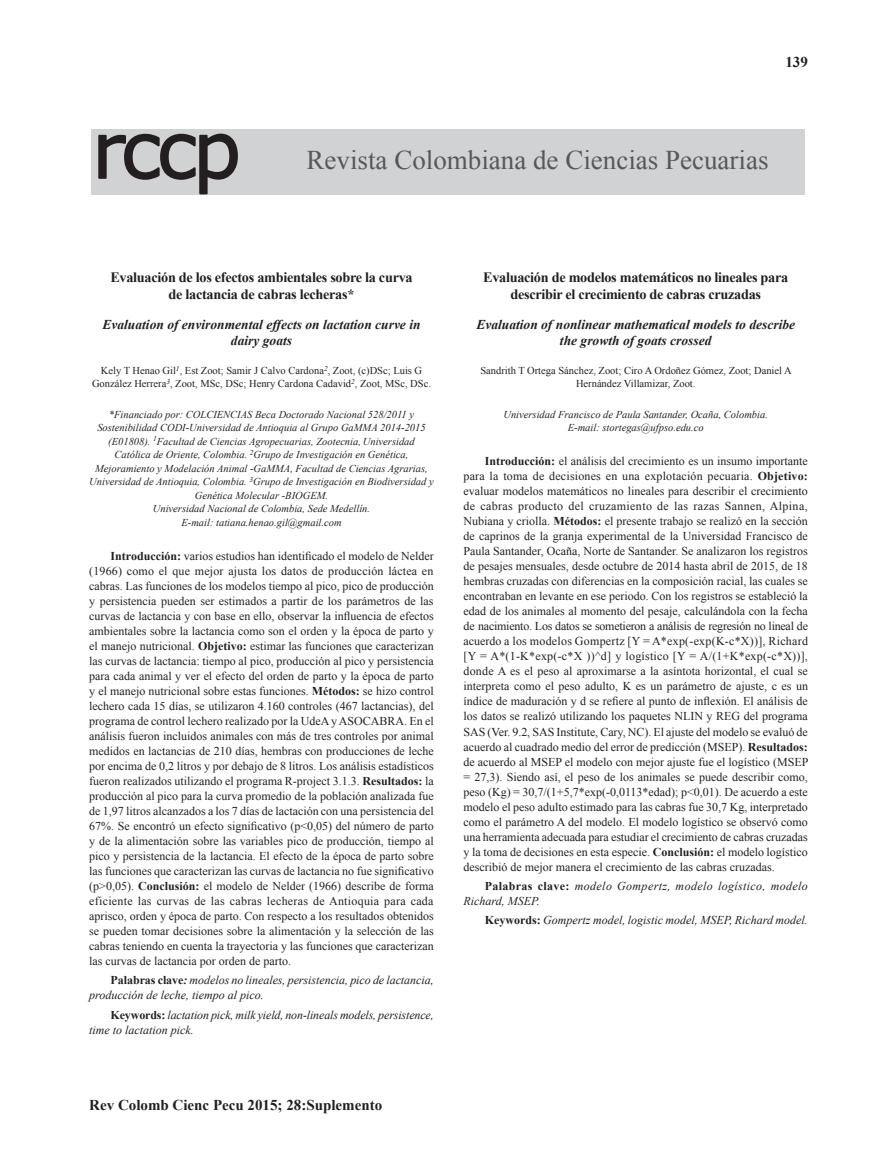
<style>
.page{position:relative;width:876px;height:1170px;background:#fff}
.page>*{position:absolute;margin:0;border:0;box-sizing:border-box;transform-origin:0 0}
.t1{font:27px "Times New Roman";color:#57585a}
.t2{font:700 15px "Times New Roman";color:#231f20}
.t3{font:700 14.25px/16.5px "Times New Roman";letter-spacing:-.02em;color:#231f20;text-align:center}
.t4{font:italic 700 13.5px/16.5px "Times New Roman";color:#231f20;text-align:center}
.t5{font:12px/15px "Times New Roman";color:#231f20;text-align:justify}
.t6{font:italic 12px/15px "Times New Roman";color:#231f20}
.t7{font:italic 12px/15px "Times New Roman";letter-spacing:.03em;color:#231f20}
.t8{font:italic 10.5px/13.5px "Times New Roman";color:#231f20;text-align:center}
.t9{font:10.5px/12.6px "Times New Roman";color:#231f20;text-align:center}
.s1{font-weight:700}
.s2{font-weight:700;font-style:normal}
</style>
<div class="page">
<div style="left:92px;top:129px;width:713px;height:66px;background:#d1d2d4"></div>
<svg style="left:98px;top:133px;width:140px;height:62px"></svg>
<p class="t2" style="left:785px;top:51px;width:24px">139</p>
<h1 class="t1" style="left:307px;top:141px;width:463px">Revista Colombiana de Ciencias Pecuarias</h1>
<p class="t3" style="left:110px;top:269px;width:304px">Evaluación de los efectos ambientales sobre la curva de lactancia de cabras lecheras*</p>
<p class="t4" style="left:102px;top:315px;width:320px">Evaluation of environmental effects on lactation curve in dairy goats</p>
<p class="t9" style="left:92px;top:364px;width:340px">Kely T Henao Gil<sup>1</sup>, Est Zoot; Samir J Calvo Cardona<sup>2</sup>, Zoot, (c)DSc; Luis G<br>González Herrera<sup>3</sup>, Zoot, MSc, DSc; Henry Cardona Cadavid<sup>2</sup>, Zoot, MSc, DSc.</p>
<p class="t8" style="left:89px;top:407px;width:346px">*Financiado por: COLCIENCIAS Beca Doctorado Nacional 528/2011 y Sostenibilidad CODI-Universidad de Antioquia al Grupo GaMMA 2014-2015 (E01808). <sup>1</sup>Facultad de Ciencias Agropecuarias, Zootecnia, Universidad Católica de Oriente, Colombia. <sup>2</sup>Grupo de Investigación en Genética, Mejoramiento y Modelación Animal -GaMMA, Facultad de Ciencias Agrarias, Universidad de Antioquia, Colombia. <sup>3</sup>Grupo de Investigación en Biodiversidad y Genética Molecular -BIOGEM.<br>Universidad Nacional de Colombia, Sede Medellín.<br>E-mail: tatiana.henao.gil@gmail.com</p>
<p class="t5" style="left:89px;top:548px;width:346px;text-indent:21px"><span class="s1">Introducción:</span> varios estudios han identificado el modelo de Nelder (1966) como el que mejor ajusta los datos de producción láctea en cabras. Las funciones de los modelos tiempo al pico, pico de producción y persistencia pueden ser estimados a partir de los parámetros de las curvas de lactancia y con base en ello, observar la influencia de efectos ambientales sobre la lactancia como son el orden y la época de parto y el manejo nutricional. <span class="s1">Objetivo:</span> estimar las funciones que caracterizan las curvas de lactancia: tiempo al pico, producción al pico y persistencia para cada animal y ver el efecto del orden de parto y la época de parto y el manejo nutricional sobre estas funciones. <span class="s1">Métodos:</span> se hizo control lechero cada 15 días, se utilizaron 4.160 controles (467 lactancias), del programa de control lechero realizado por la UdeA y ASOCABRA. En el análisis fueron incluidos animales con más de tres controles por animal medidos en lactancias de 210 días, hembras con producciones de leche por encima de 0,2 litros y por debajo de 8 litros. Los análisis estadísticos fueron realizados utilizando el programa R-project 3.1.3. <span class="s1">Resultados:</span> la producción al pico para la curva promedio de la población analizada fue de 1,97 litros alcanzados a los 7 días de lactación con una persistencia del 67%. Se encontró un efecto significativo (p&lt;0,05) del número de parto y de la alimentación sobre las variables pico de producción, tiempo al pico y persistencia de la lactancia. El efecto de la época de parto sobre las funciones que caracterizan las curvas de lactancia no fue significativo (p&gt;0,05). <span class="s1">Conclusión:</span> el modelo de Nelder (1966) describe de forma eficiente las curvas de las cabras lecheras de Antioquia para cada aprisco, orden y época de parto. Con respecto a los resultados obtenidos se pueden tomar decisiones sobre la alimentación y la selección de las cabras teniendo en cuenta la trayectoria y las funciones que caracterizan las curvas de lactancia por orden de parto.</p>
<p class="t6" style="left:89px;top:972px;width:346px;text-indent:21px"><span class="s2">Palabras clave</span><span class="s1">:</span> modelos no lineales, persistencia, pico de lactancia, producción de leche, tiempo al pico.</p>
<p class="t6" style="left:89px;top:1006px;width:346px;text-indent:21px"><span class="s2">Keywords:</span> lactation pick, milk yield, non-lineals models, persistence, time to lactation pick.</p>
<p class="t2" style="left:89px;top:1093px;width:294px">Rev Colomb Cienc Pecu 2015; 28:Suplemento</p>
<p class="t3" style="left:483px;top:269px;width:307px">Evaluación de modelos matemáticos no lineales para describir el crecimiento de cabras cruzadas</p>
<p class="t4" style="left:476px;top:315px;width:320px">Evaluation of nonlinear mathematical models to describe the growth of goats crossed</p>
<p class="t9" style="left:480px;top:364px;width:313px">Sandrith T Ortega Sánchez, Zoot; Ciro A Ordoñez Gómez, Zoot; Daniel A<br>Hernández Villamizar, Zoot.</p>
<p class="t8" style="left:503px;top:407px;width:266px">Universidad Francisco de Paula Santander, Ocaña, Colombia.<br>E-mail: stortegas@ufpso.edu.co</p>
<p class="t5" style="left:463px;top:453px;width:346px;text-indent:21px"><span class="s1">Introducción:</span> el análisis del crecimiento es un insumo importante para la toma de decisiones en una explotación pecuaria. <span class="s1">Objetivo: </span>evaluar modelos matemáticos no lineales para describir el crecimiento de cabras producto del cruzamiento de las razas Sannen, Alpina, Nubiana y criolla. <span class="s1">Métodos:</span> el presente trabajo se realizó en la sección de caprinos de la granja experimental de la Universidad Francisco de Paula Santander, Ocaña, Norte de Santander. Se analizaron los registros de pesajes mensuales, desde octubre de 2014 hasta abril de 2015, de 18 hembras cruzadas con diferencias en la composición racial, las cuales se encontraban en levante en ese periodo. Con los registros se estableció la edad de los animales al momento del pesaje, calculándola con la fecha de nacimiento. Los datos se sometieron a análisis de regresión no lineal de acuerdo a los modelos Gompertz [Y = A*exp(-exp(K-c*X))], Richard [Y = A*(1-K*exp(-c*X ))^d] y logístico [Y = A/(1+K*exp(-c*X))], donde A es el peso al aproximarse a la asíntota horizontal, el cual se interpreta como el peso adulto, K es un parámetro de ajuste, c es un índice de maduración y d se refiere al punto de inflexión. El análisis de los datos se realizó utilizando los paquetes NLIN y REG del programa SAS (Ver. 9.2, SAS Institute, Cary, NC). El ajuste del modelo se evaluó de acuerdo al cuadrado medio del error de predicción (MSEP). <span class="s1">Resultados: </span>de acuerdo al MSEP el modelo con mejor ajuste fue el logístico (MSEP = 27,3). Siendo así, el peso de los animales se puede describir como, peso (Kg) = 30,7/(1+5,7*exp(-0,0113*edad); p&lt;0,01). De acuerdo a este modelo el peso adulto estimado para las cabras fue 30,7 Kg, interpretado como el parámetro A del modelo. El modelo logístico se observó como una herramienta adecuada para estudiar el crecimiento de cabras cruzadas y la toma de decisiones en esta especie. <span class="s1">Conclusión:</span> el modelo logístico describió de mejor manera el crecimiento de las cabras cruzadas.</p>
<p class="t7" style="left:463px;top:878px;width:346px;text-indent:21px"><span class="s2">Palabras clave:</span> modelo Gompertz, modelo logístico, modelo<br>Richard, MSEP.</p>
<p class="t6" style="left:485px;top:912px;width:325px"><span class="s2">Keywords:</span> Gompertz model, logistic model, MSEP, Richard model.</p>
</div>
